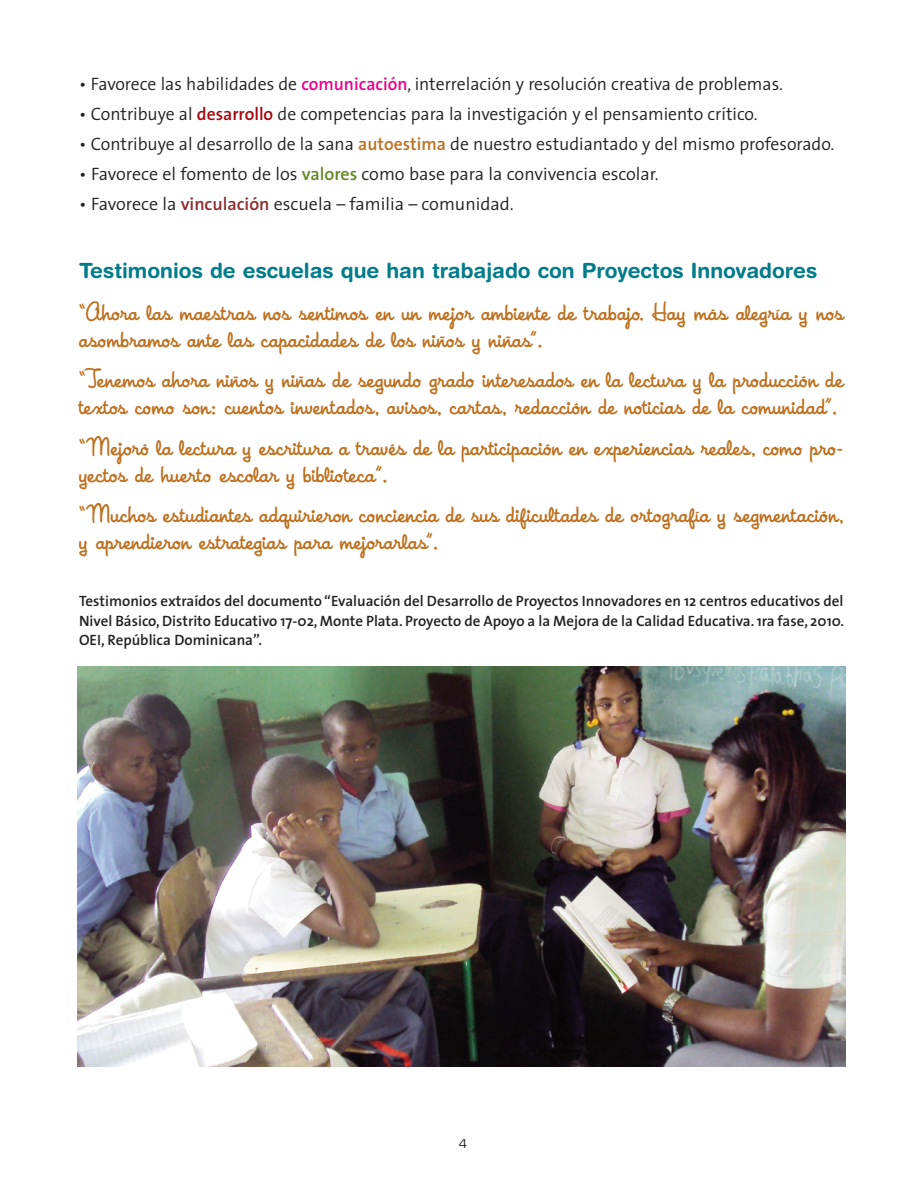
<style>
.page{position:relative;width:918px;height:1188px;background:#fff}
.page>*{position:absolute;margin:0;border:0;box-sizing:border-box;transform-origin:0 0}
.t1{font:24px/27px "House A Rama League Night";color:#bd701e}
.t2{font:700 21px "Helvetica Rounded";color:#007c8a}
.t3{font:300 18px "The Sans";color:#231f20}
.t4{font:600 15px/19.5px "The Sans";color:#231f20;text-align:justify}
.t5{font:13.5px "Eurostile";color:#231f20}
.s1{font-weight:600;color:#ed028c}
.s2{font-weight:600;color:#a1080f}
.s3{font-weight:600;color:#bd701e}
.s4{font-weight:600;color:#638925}
.s5{font-weight:600;color:#8f2c2e}
</style>
<div class="page">
<img style="left:78px;top:666px;width:767px;height:400px">
<p class="t3" style="left:79px;top:78px;width:705px">• Favorece las habilidades de <span class="s1">comunicación</span>, interrelación y resolución creativa de problemas.</p>
<p class="t3" style="left:79px;top:108px;width:680px">• Contribuye al <span class="s2">desarrollo</span> de competencias para la investigación y el pensamiento crítico.</p>
<p class="t3" style="left:79px;top:138px;width:757px">• Contribuye al desarrollo de la sana <span class="s3">autoestima</span> de nuestro estudiantado y del mismo profesorado.</p>
<p class="t3" style="left:79px;top:168px;width:581px">• Favorece el fomento de los <span class="s4">valores</span> como base para la convivencia escolar.</p>
<p class="t3" style="left:79px;top:198px;width:436px">• Favorece la <span class="s5">vinculación</span> escuela – familia – comunidad.</p>
<p class="t2" style="left:79px;top:263px;width:740px">Testimonios de escuelas que han trabajado con Proyectos Innovadores</p>
<p class="t1" style="left:79px;top:298px;width:766px">“Ahora las maestras nos sentimos en un mejor ambiente de trabajo. Hay más alegría y nos asombramos ante las capacidades de los niños y niñas”.</p>
<p class="t1" style="left:79px;top:365px;width:766px">“Tenemos ahora niños y niñas de segundo grado interesados en la lectura y la producción de textos como son: cuentos inventados, avisos, cartas, redacción de noticias de la comunidad”.</p>
<p class="t1" style="left:79px;top:433px;width:766px">“Mejoró la lectura y escritura a través de la participación en experiencias reales, como pro&shy;yectos de huerto escolar y biblioteca”.</p>
<p class="t1" style="left:79px;top:500px;width:766px">“Muchos estudiantes adquirieron conciencia de sus dificultades de ortografía y segmentación, y aprendieron estrategias para mejorarlas”.</p>
<p class="t4" style="left:79px;top:593px;width:767px">Testimonios extraídos del documento “Evaluación del Desarrollo de Proyectos Innovadores en 12 centros educativos del Nivel Básico,Distrito Educativo 17-02, Monte Plata. Proyecto de Apoyo a la Mejora de la Calidad Educativa. 1ra fase, 2010.<br>OEI, República Dominicana”.</p>
<p class="t5" style="left:459px;top:1136px;width:10px">4</p>
</div>
